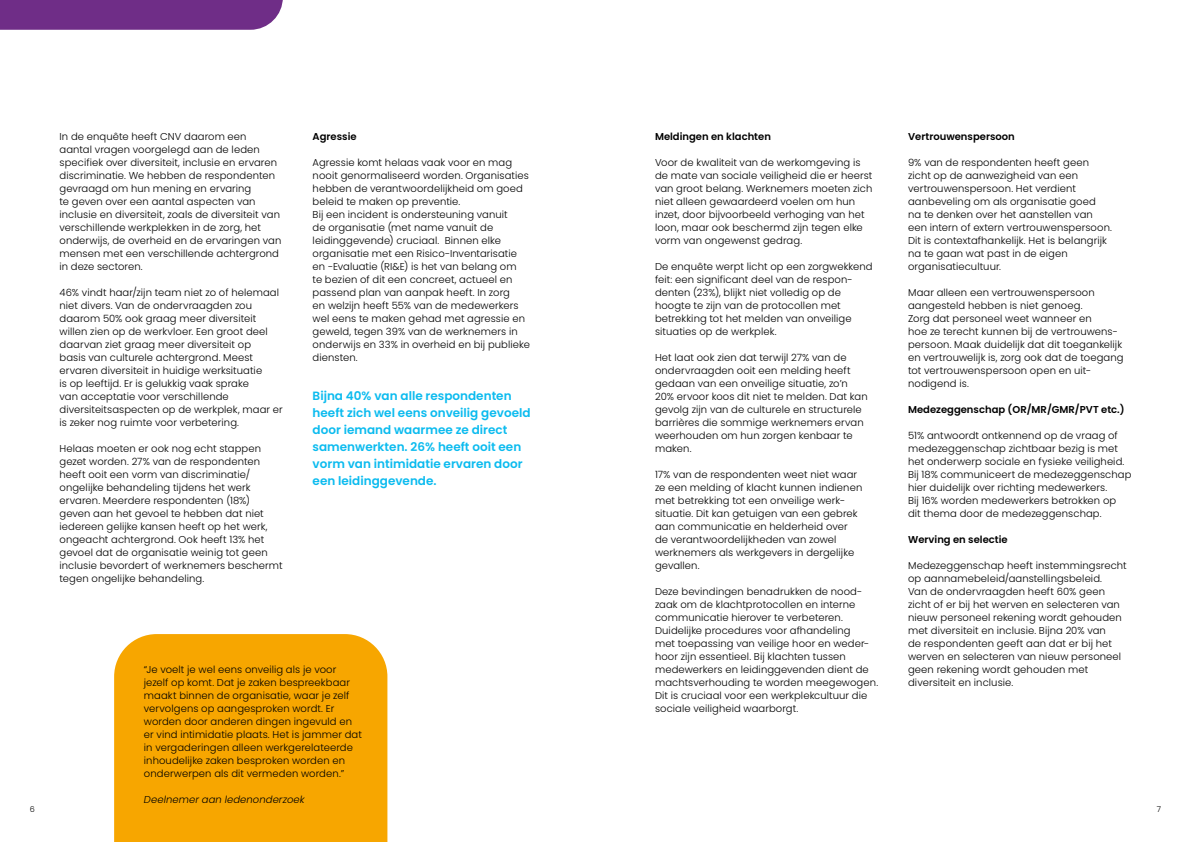
<style>
.page{position:relative;width:1191px;height:842px;background:#fff}
.page>*{position:absolute;margin:0;border:0;box-sizing:border-box;transform-origin:0 0}
.t1{font:600 12px/17px "Poppins";color:#0bbbef}
.t2{font:300 10px/13px "Poppins";letter-spacing:.01em;color:#000}
.t3{font:600 10px "Poppins";color:#000}
.t4{font:italic 300 10px "Poppins";letter-spacing:.01em;color:#000}
.t5{font:300 8px "Poppins";color:#000}
</style>
<div class="page">
<div style="left:0;top:0;width:283px;height:30px;background:#6f2d87"></div>
<div style="left:114px;top:634px;width:273px;height:208px;background:#f7a600"></div>
<p class="t2" style="left:60px;top:130px;width:223px">In de enquête heeft CNV daarom een aantal vragen voorgelegd aan de leden specifiek over diversiteit, inclusie en ervaren discriminatie. We hebben de respondenten gevraagd om hun mening en ervaring<br>te geven over een aantal aspecten van inclusie en diversiteit, zoals de diversiteit van verschillende werkplekken in de zorg, het onderwijs, de overheid en de ervaringen van mensen met een verschillende achtergrond in deze sectoren.</p>
<p class="t2" style="left:60px;top:286px;width:225px">46% vindt haar/zijn team niet zo of helemaal niet divers. Van de ondervraagden zou daarom 50% ook graag meer diversiteit willen zien op de werkvloer. Een groot deel daarvan ziet graag meer diversiteit op<br>basis van culturele achtergrond. Meest ervaren diversiteit in huidige werksituatie<br>is op leeftijd. Er is gelukkig vaak sprake<br>van acceptatie voor verschillende diversiteitsaspecten op de werkplek, maar er is zeker nog ruimte voor verbetering.</p>
<p class="t2" style="left:60px;top:442px;width:224px">Helaas moeten er ook nog echt stappen gezet worden. 27% van de respondenten heeft ooit een vorm van discriminatie/ ongelijke behandeling tijdens het werk ervaren. Meerdere respondenten (18%) geven aan het gevoel te hebben dat niet iedereen gelijke kansen heeft op het werk, ongeacht achtergrond. Ook heeft 13% het gevoel dat de organisatie weinig tot geen inclusie bevordert of werknemers beschermt tegen ongelijke behandeling.</p>
<p class="t3" style="left:313px;top:131px;width:45px">Agressie</p>
<p class="t2" style="left:313px;top:156px;width:219px">Agressie komt helaas vaak voor en mag nooit genormaliseerd worden. Organisaties hebben de verantwoordelijkheid om goed beleid te maken op preventie.<br>Bij een incident is ondersteuning vanuit<br>de organisatie (met name vanuit de leidinggevende) cruciaal. Binnen elke organisatie met een Risico-Inventarisatie en -Evaluatie (RI&amp;E) is het van belang om<br>te bezien of dit een concreet, actueel en passend plan van aanpak heeft. In zorg<br>en welzijn heeft 55% van de medewerkers wel eens te maken gehad met agressie en geweld, tegen 39% van de werknemers in onderwijs en 33% in overheid en bij publieke diensten.</p>
<p class="t1" style="left:313px;top:387px;width:219px">Bijna 40% van alle respondenten heeft zich wel eens onveilig gevoeld door iemand waarmee ze direct samenwerkten. 26% heeft ooit een vorm van intimidatie ervaren door een leidinggevende.</p>
<p class="t2" style="left:144px;top:663px;width:219px">“Je voelt je wel eens onveilig als je voor jezelf op komt. Dat je zaken bespreekbaar maakt binnen de organisatie, waar je zelf vervolgens op aangesproken wordt. Er worden door anderen dingen ingevuld en er vind intimidatie plaats. Het is jammer dat in vergaderingen alleen werkgerelateerde inhoudelijke zaken besproken worden en onderwerpen als dit vermeden worden.”</p>
<p class="t4" style="left:144px;top:794px;width:162px">Deelnemer aan ledenonderzoek</p>
<p class="t3" style="left:655px;top:131px;width:117px">Meldingen en klachten</p>
<p class="t2" style="left:655px;top:156px;width:219px">Voor de kwaliteit van de werkomgeving is de mate van sociale veiligheid die er heerst van groot belang. Werknemers moeten zich niet alleen gewaardeerd voelen om hun inzet, door bijvoorbeeld verhoging van het loon, maar ook beschermd zijn tegen elke vorm van ongewenst gedrag.</p>
<p class="t2" style="left:655px;top:260px;width:219px">De enquête werpt licht op een zorgwekkend feit: een significant deel van de respon&shy;denten (23%), blijkt niet volledig op de hoogte te zijn van de protocollen met betrekking tot het melden van onveilige situaties op de werkplek.</p>
<p class="t2" style="left:655px;top:351px;width:214px">Het laat ook zien dat terwijl 27% van de ondervraagden ooit een melding heeft gedaan van een onveilige situatie, zo’n 20% ervoor koos dit niet te melden. Dat kan gevolg zijn van de culturele en structurele barrières die sommige werknemers ervan weerhouden om hun zorgen kenbaar te maken.</p>
<p class="t2" style="left:655px;top:468px;width:209px">17% van de respondenten weet niet waar ze een melding of klacht kunnen indienen met betrekking tot een onveilige werk&shy;situatie. Dit kan getuigen van een gebrek aan communicatie en helderheid over de verantwoordelijkheden van zowel werknemers als werkgevers in dergelijke gevallen.</p>
<p class="t2" style="left:655px;top:585px;width:225px">Deze bevindingen benadrukken de nood&shy;zaak om de klachtprotocollen en interne communicatie hierover te verbeteren.<br>Duidelijke procedures voor afhandeling<br>met toepassing van veilige hoor en weder&shy;hoor zijn essentieel. Bij klachten tussen medewerkers en leidinggevenden dient de machtsverhouding te worden meegewogen.<br>Dit is cruciaal voor een werkplekcultuur die sociale veiligheid waarborgt.</p>
<p class="t3" style="left:908px;top:131px;width:108px">Vertrouwenspersoon</p>
<p class="t2" style="left:908px;top:156px;width:205px">9% van de respondenten heeft geen zicht op de aanwezigheid van een vertrouwenspersoon. Het verdient aanbeveling om als organisatie goed<br>na te denken over het aanstellen van een intern of extern vertrouwenspersoon.<br>Dit is contextafhankelijk. Het is belangrijk na te gaan wat past in de eigen organisatiecultuur.</p>
<p class="t2" style="left:908px;top:286px;width:217px">Maar alleen een vertrouwenspersoon aangesteld hebben is niet genoeg.<br>Zorg dat personeel weet wanneer en<br>hoe ze terecht kunnen bij de vertrouwens&shy;persoon. Maak duidelijk dat dit toegankelijk en vertrouwelijk is, zorg ook dat de toegang tot vertrouwenspersoon open en uit&shy;nodigend is.</p>
<p class="t3" style="left:908px;top:404px;width:218px">Medezeggenschap (OR/MR/GMR/PVT etc.)</p>
<p class="t2" style="left:908px;top:429px;width:225px">51% antwoordt ontkennend op de vraag of medezeggenschap zichtbaar bezig is met het onderwerp sociale en fysieke veiligheid.<br>Bij 18% communiceert de medezeggenschap hier duidelijk over richting medewerkers.<br>Bij 16% worden medewerkers betrokken op dit thema door de medezeggenschap.</p>
<p class="t3" style="left:908px;top:534px;width:101px">Werving en selectie</p>
<p class="t2" style="left:908px;top:559px;width:220px">Medezeggenschap heeft instemmingsrecht op aannamebeleid/aanstellingsbeleid.<br>Van de ondervraagden heeft 60% geen zicht of er bij het werven en selecteren van nieuw personeel rekening wordt gehouden met diversiteit en inclusie. Bijna 20% van<br>de respondenten geeft aan dat er bij het werven en selecteren van nieuw personeel geen rekening wordt gehouden met diversiteit en inclusie.</p>
<p class="t5" style="left:30px;top:805px;width:7px">6</p>
<p class="t5" style="left:1157px;top:805px;width:6px">7</p>
</div>
